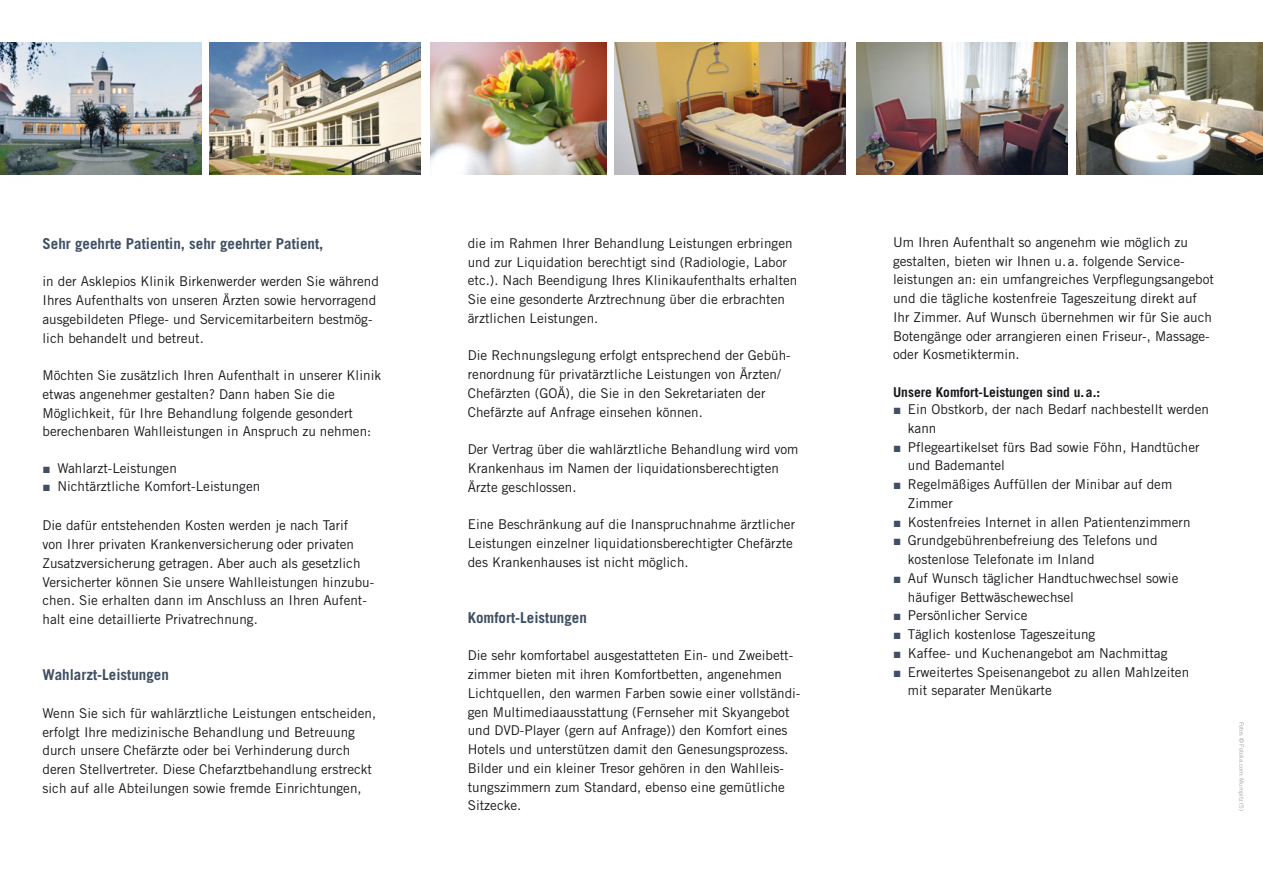
<style>
.page{position:relative;width:1263px;height:893px;background:#fff}
.page>*{position:absolute;margin:0;border:0;box-sizing:border-box;transform-origin:0 0}
.t1{font:700 15px "Trade Gothic LT Std";color:#3f4f64}
.t2{font:13.5px/18.8px "Trade Gothic LT Std";color:#1a171c}
.t3{font:700 13.5px "Trade Gothic LT Std";color:#1a171c}
.t4{font:6px "Trade Gothic LT Std";color:#9d9ea0}
.s1{font-family:"Arial";color:#3f4f64}
</style>
<div class="page">
<img style="left:1076px;top:43px;width:187px;height:131px">
<img style="left:857px;top:43px;width:211px;height:131px">
<img style="left:615px;top:43px;width:231px;height:131px">
<img style="left:430px;top:42px;width:176px;height:132px">
<img style="left:210px;top:42px;width:211px;height:132px">
<img style="left:0;top:42px;width:201px;height:132px">
<p class="t1" style="left:43px;top:234px;width:282px">Sehr geehrte Patientin, sehr geehrter Patient,</p>
<p class="t2" style="left:43px;top:272px;width:338px">in der Asklepios Klinik Birkenwerder werden Sie während Ihres Aufenthalts von unseren Ärzten sowie hervorragend ausgebildeten Pflege- und Servicemitarbeitern bestmög&shy;lich behandelt und betreut.</p>
<p class="t2" style="left:43px;top:366px;width:340px">Möchten Sie zusätzlich Ihren Aufenthalt in unserer Klinik etwas angenehmer gestalten? Dann haben Sie die Möglichkeit, für Ihre Behandlung folgende gesondert berechenbaren Wahlleistungen in Anspruch zu nehmen:</p>
<p class="t2" style="left:43px;top:458px;width:136px"><span class="s1">■</span> Wahlarzt-Leistungen</p>
<p class="t2" style="left:43px;top:477px;width:219px"><span class="s1">■</span> Nichtärztliche Komfort-Leistungen</p>
<p class="t2" style="left:43px;top:516px;width:333px">Die dafür entstehenden Kosten werden je nach Tarif<br>von Ihrer privaten Krankenversicherung oder privaten Zusatzversicherung getragen. Aber auch als gesetzlich Versicherter können Sie unsere Wahlleistungen hinzubu&shy;chen. Sie erhalten dann im Anschluss an Ihren Aufent&shy;halt eine detaillierte Privatrechnung.</p>
<p class="t1" style="left:43px;top:666px;width:128px">Wahlarzt-Leistungen</p>
<p class="t2" style="left:43px;top:703px;width:335px">Wenn Sie sich für wahlärztliche Leistungen entscheiden, erfolgt Ihre medizinische Behandlung und Betreuung durch unsere Chefärzte oder bei Verhinderung durch deren Stellvertreter. Diese Chefarztbehandlung erstreckt sich auf alle Abteilungen sowie fremde Einrichtungen,</p>
<p class="t2" style="left:468px;top:234px;width:331px">die im Rahmen Ihrer Behandlung Leistungen erbringen und zur Liquidation berechtigt sind (Radiologie, Labor etc.). Nach Beendigung Ihres Klinikaufenthalts erhalten Sie eine gesonderte Arztrechnung über die erbrachten ärztlichen Leistungen.</p>
<p class="t2" style="left:468px;top:346px;width:324px">Die Rechnungslegung erfolgt entsprechend der Gebüh&shy;renordnung für privatärztliche Leistungen von Ärzten/ Chefärzten (GOÄ), die Sie in den Sekretariaten der Chefärzte auf Anfrage einsehen können.</p>
<p class="t2" style="left:468px;top:440px;width:332px">Der Vertrag über die wahlärztliche Behandlung wird vom<br>Krankenhaus im Namen der liquidationsberechtigten<br>Ärzte geschlossen.</p>
<p class="t2" style="left:468px;top:515px;width:329px">Eine Beschränkung auf die Inanspruchnahme ärztlicher<br>Leistungen einzelner liquidationsberechtigter Chefärzte des Krankenhauses ist nicht möglich.</p>
<p class="t1" style="left:468px;top:608px;width:121px">Komfort-Leistungen</p>
<p class="t2" style="left:468px;top:646px;width:334px">Die sehr komfortabel ausgestatteten Ein- und Zweibett&shy;zimmer bieten mit ihren Komfortbetten, angenehmen Lichtquellen, den warmen Farben sowie einer vollständi&shy;gen Multimediaausstattung (Fernseher mit Skyangebot und DVD-Player (gern auf Anfrage)) den Komfort eines Hotels und unterstützen damit den Genesungsprozess.<br>Bilder und ein kleiner Tresor gehören in den Wahlleis&shy;tungszimmern zum Standard, ebenso eine gemütliche Sitzecke.</p>
<p class="t2" style="left:893px;top:232px;width:322px">Um Ihren Aufenthalt so angenehm wie möglich zu gestalten, bieten wir Ihnen u. a. folgende Service&shy;leistungen an: ein umfangreiches Verpflegungsangebot und die tägliche kostenfreie Tageszeitung direkt auf Ihr Zimmer. Auf Wunsch übernehmen wir für Sie auch Botengänge oder arrangieren einen Friseur-, Massage&shy;oder Kosmetiktermin.</p>
<p class="t3" style="left:893px;top:384px;width:209px">Unsere Komfort-Leistungen sind u.a.:</p>
<p class="t2" style="left:908px;top:400px;width:303px;text-indent:-15px"><span class="s1">■</span> Ein Obstkorb, der nach Bedarf nachbestellt werden kann</p>
<p class="t2" style="left:908px;top:437px;width:293px;text-indent:-15px"><span class="s1">■</span> Pflegeartikelset fürs Bad sowie Föhn, Handtücher und Bademantel</p>
<p class="t2" style="left:908px;top:475px;width:266px;text-indent:-15px"><span class="s1">■</span> Regelmäßiges Auffüllen der Minibar auf dem<br>Zimmer</p>
<p class="t2" style="left:893px;top:512px;width:299px"><span class="s1">■</span> Kostenfreies Internet in allen Patientenzimmern</p>
<p class="t2" style="left:908px;top:531px;width:251px;text-indent:-15px"><span class="s1">■</span> Grundgebührenbefreiung des Telefons und kostenlose Telefonate im Inland</p>
<p class="t2" style="left:908px;top:568px;width:272px;text-indent:-15px"><span class="s1">■</span> Auf Wunsch täglicher Handtuchwechsel sowie häufiger Bettwäschewechsel</p>
<p class="t2" style="left:893px;top:606px;width:136px"><span class="s1">■</span> Persönlicher Service</p>
<p class="t2" style="left:893px;top:625px;width:204px"><span class="s1">■</span> Täglich kostenlose Tageszeitung</p>
<p class="t2" style="left:893px;top:644px;width:276px"><span class="s1">■</span> Kaffee- und Kuchenangebot am Nachmittag</p>
<p class="t2" style="left:908px;top:662px;width:283px;text-indent:-15px"><span class="s1">■</span> Erweitertes Speisenangebot zu allen Mahlzeiten mit separater Menükarte</p>
<p class="t4" style="left:1245px;top:722px;width:91px;rotate:90deg">Fotos © Fotolia.com: Mumpitz (5)</p>
</div>
